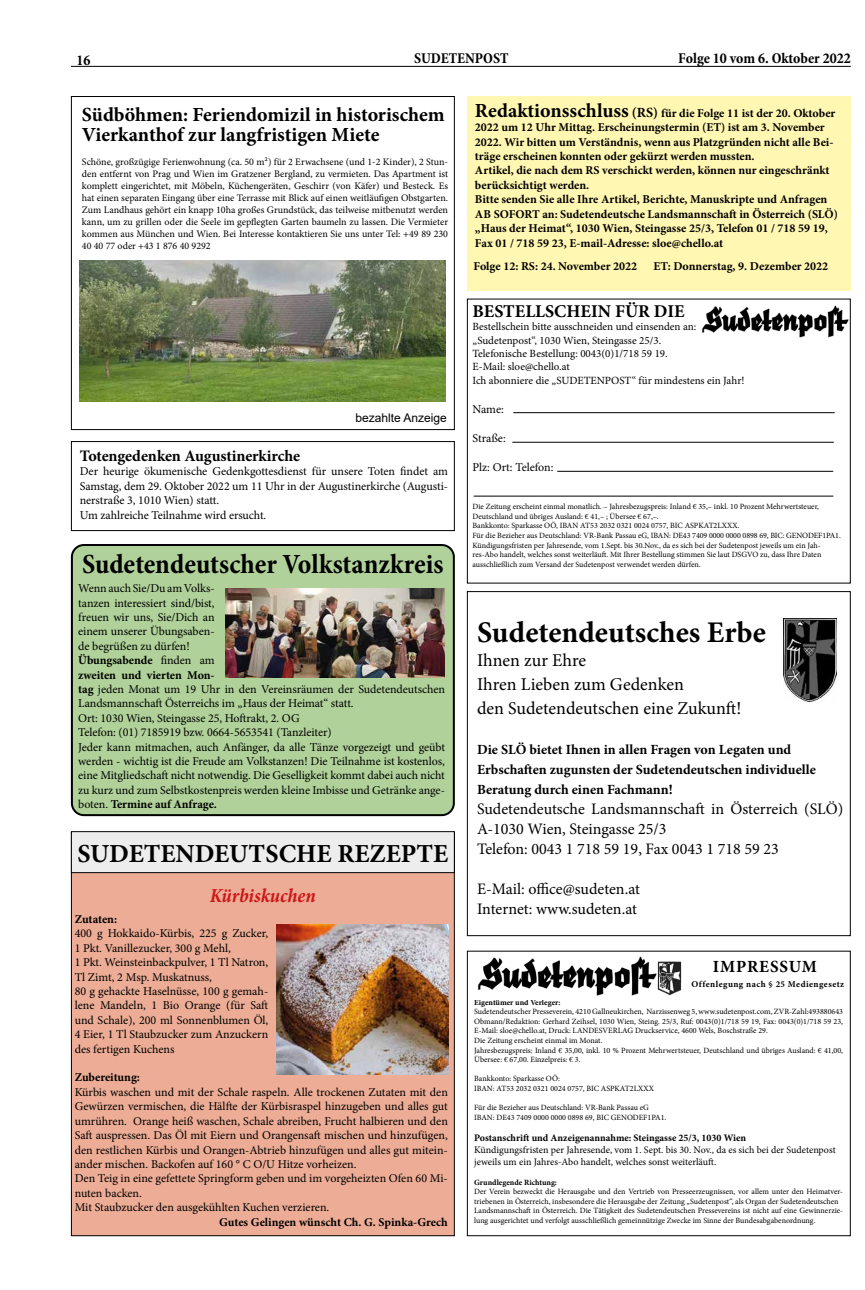
<style>
.page{position:relative;width:865px;height:1290px;background:#fff}
.page>*{position:absolute;margin:0;border:0;box-sizing:border-box;transform-origin:0 0}
.t1{font:700 30px "Minion Pro";color:#000}
.t2{font:700 condensed 28px "Minion Pro";color:#000}
.t3{font:700 26px "Minion Pro";color:#000}
.t4{font:700 20px/20px "Minion Pro";color:#000}
.t5{font:italic 700 condensed 20px "Minion Pro";letter-spacing:-.005em;color:#cd1719}
.t6{font:18px/24px "Minion Pro";color:#000}
.t7{font:700 18px "Minion Pro";color:#000}
.t8{font:700 17px "Minion Pro";letter-spacing:.05em;color:#000}
.t9{font:16px/20px "Minion Pro";color:#000}
.t10{font:700 16px "Minion Pro";letter-spacing:-.005em;color:#000}
.t11{font:700 condensed 15px "Minion Pro";color:#000}
.t12{font:700 14px/20px "Minion Pro";color:#000}
.t13{font:12px/14.4px "Minion Pro";letter-spacing:-.005em;color:#000}
.t14{font:700 12px/14.4px "Minion Pro";color:#000}
.t15{font:12px "Arial";color:#000}
.t16{font:11px/13.2px "Minion Pro";color:#000}
.t17{font:10px/12px "Minion Pro";color:#000}
.t18{font:700 10px "Minion Pro";color:#000}
.t19{font:700 9px "Minion Pro";letter-spacing:.05em;color:#000}
.t20{font:8px/9.6px "Minion Pro";color:#000}
.t21{font:700 8px "Minion Pro";color:#000}
.s1{font-size:20px}
.s2{font-size:14px}
.s3{font-weight:700}
</style>
<div class="page">
<hr style="left:71px;top:66px;width:779px;height:1px;background:#000">
<div style="left:71px;top:441px;width:384px;height:90px;border:1px solid #000"></div>
<div style="left:467px;top:96px;width:383px;height:195px;background:#fff7b2"></div>
<div style="left:71px;top:832px;width:383px;height:403px;background:#ecac95"></div>
<div style="left:71px;top:831px;width:383px;height:41px;background:#ededed"></div>
<div style="left:71px;top:831px;width:384px;height:42px;border:1px solid #000"></div>
<div style="left:467px;top:950px;width:383px;height:286px;border:1px solid #000"></div>
<img style="left:477px;top:956px;width:204px;height:40px">
<div style="left:467px;top:591px;width:383px;height:345px;border:1px solid #000"></div>
<img style="left:783px;top:618px;width:54px;height:83px">
<div style="left:71px;top:96px;width:384px;height:334px;border:1px solid #000"></div>
<hr style="left:513px;top:412px;width:321px;height:1px;background:#000">
<hr style="left:512px;top:442px;width:321px;height:1px;background:#000">
<hr style="left:557px;top:471px;width:276px;height:1px;background:#000">
<hr style="left:473px;top:496px;width:360px;height:1px;background:#000">
<img style="left:702px;top:305px;width:146px;height:33px">
<div style="left:72px;top:545px;width:382px;height:270px;background:#b0d199;border-radius:12px"></div>
<div style="left:71px;top:544px;width:384px;height:272px;border:2px solid #000;border-radius:12px"></div>
<img style="left:226px;top:588px;width:219px;height:90px">
<img style="left:277px;top:924px;width:171px;height:151px">
<img style="left:80px;top:261px;width:366px;height:140px">
<p class="t11" style="left:77px;top:50px;width:15px">16</p>
<p class="t11" style="left:414px;top:48px;width:96px">SUDETENPOST</p>
<p class="t11" style="left:678px;top:47px;width:174px">Folge 10 vom 6. Oktober 2022</p>
<p class="t14" style="left:475px;top:106px;width:364px"><span class="s1">Redaktionsschluss</span> <span class="s2">(RS)</span> für die Folge 11 ist der 20. Oktober 2022 um 12 Uhr Mittag. Erscheinungstermin (ET) ist am 3. November 2022. Wir bitten um Verständnis, wenn aus Platzgründen nicht alle Bei&shy;träge erscheinen konnten oder gekürzt werden mussten.<br>Artikel, die nach dem RS verschickt werden, können nur eingeschränkt berücksichtigt werden.<br>Bitte senden Sie alle Ihre Artikel, Berichte, Manuskripte und Anfragen AB SOFORT an: Sudetendeutsche Landsmannschaft in Österreich (SLÖ) „Haus der Heimat“, 1030 Wien, Steingasse 25/3, Telefon 01 / 718 59 19, Fax 01 / 718 59 23, E-mail-Adresse: sloe@chello.at</p>
<p class="t14" style="left:473px;top:258px;width:165px">Folge 12: RS: 24. November 2022</p>
<p class="t14" style="left:653px;top:258px;width:176px">ET: Donnerstag, 9. Dezember 2022</p>
<h3 class="t4" style="left:82px;top:104px;width:364px">Südböhmen: Feriendomizil in historischem<br>Vierkanthof zur langfristigen Miete</h3>
<p class="t17" style="left:82px;top:156px;width:368px;text-align:justify">Schöne, großzügige Ferienwohnung (ca. 50 m²) für 2 Erwachsene (und 1-2 Kinder), 2 Stun&shy;den entfernt von Prag und Wien im Gratzener Bergland, zu vermieten. Das Apartment ist komplett eingerichtet, mit Möbeln, Küchengeräten, Geschirr (von Käfer) und Besteck. Es hat einen separaten Eingang über eine Terrasse mit Blick auf einen weitläufigen Obstgarten.<br>Zum Landhaus gehört ein knapp 10ha großes Grundstück, das teilweise mitbenutzt werden kann, um zu grillen oder die Seele im gepflegten Garten baumeln zu lassen. Die Vermieter kommen aus München und Wien. Bei Interesse kontaktieren Sie uns unter Tel: +49 89 230<br>40 40 77 oder +43 1 876 40 9292</p>
<p class="t15" style="left:355px;top:410px;width:93px">bezahlte Anzeige</p>
<h3 class="t10" style="left:80px;top:445px;width:222px">Totengedenken Augustinerkirche</h3>
<p class="t13" style="left:80px;top:464px;width:370px">Der heurige ökumenische Gedenkgottesdienst für unsere Toten findet am Samstag, dem 29. Oktober 2022 um 11 Uhr in der Augustinerkirche (Augusti&shy;nerstraße 3, 1010 Wien) statt.<br>Um zahlreiche Teilnahme wird ersucht.</p>
<h2 class="t2" style="left:82px;top:545px;width:363px">Sudetendeutscher Volkstanzkreis</h2>
<p class="t13" style="left:78px;top:581px;width:368px">Wenn auch Sie/Du am Volks-<br>tanzen interessiert sind/bist,<br>freuen wir uns, Sie/Dich an<br>einem unserer Übungsaben-<br>de begrüßen zu dürfen!<br><span class="s3">Übungsabende</span> finden am<br><span class="s3">zweiten und vierten Mon-<br>tag</span> jeden Monat um 19 Uhr in den Vereinsräumen der Sudetendeutschen Landsmannschaft Österreichs im „Haus der Heimat“ statt.<br>Ort: 1030 Wien, Steingasse 25, Hoftrakt, 2. OG<br>Telefon: (01) 7185919 bzw. 0664-5653541 (Tanzleiter)<br>Jeder kann mitmachen, auch Anfänger, da alle Tänze vorgezeigt und geübt werden - wichtig ist die Freude am Volkstanzen! Die Teilnahme ist kostenlos, eine Mitgliedschaft nicht notwendig. Die Geselligkeit kommt dabei auch nicht zu kurz und zum Selbstkostenpreis werden kleine Imbisse und Getränke ange&shy;boten. <span class="s3">Termine auf Anfrage.</span></p>
<h3 class="t3" style="left:78px;top:835px;width:372px">SUDETENDEUTSCHE REZEPTE</h3>
<h3 class="t5" style="left:210px;top:882px;width:108px">Kürbiskuchen</h3>
<p class="t14" style="left:75px;top:912px;width:44px">Zutaten:</p>
<p class="t13" style="left:75px;top:926px;width:195px">400 g Hokkaido-Kürbis, 225 g Zucker, 1 Pkt. Vanillezucker, 300 g Mehl,<br>1 Pkt. Weinsteinbackpulver, 1 Tl Natron, Tl Zimt, 2 Msp. Muskatnuss,<br>80 g gehackte Haselnüsse, 100 g gemah&shy;lene Mandeln, 1 Bio Orange (für Saft und Schale), 200 ml Sonnenblumen Öl, 4 Eier, 1 Tl Staubzucker zum Anzuckern des fertigen Kuchens</p>
<p class="t14" style="left:75px;top:1070px;width:67px">Zubereitung:</p>
<p class="t13" style="left:75px;top:1085px;width:375px">Kürbis waschen und mit der Schale raspeln. Alle trockenen Zutaten mit den Gewürzen vermischen, die Hälfte der Kürbisraspel hinzugeben und alles gut umrühren. Orange heiß waschen, Schale abreiben, Frucht halbieren und den Saft auspressen. Das Öl mit Eiern und Orangensaft mischen und hinzufügen, den restlichen Kürbis und Orangen-Abtrieb hinzufügen und alles gut mitein&shy;ander mischen. Backofen auf 160 ° C O/U Hitze vorheizen.<br>Den Teig in eine gefettete Springform geben und im vorgeheizten Ofen 60 Mi&shy;nuten backen.<br>Mit Staubzucker den ausgekühlten Kuchen verzieren.</p>
<p class="t14" style="left:219px;top:1214px;width:230px">Gutes Gelingen wünscht Ch. G. Spinka-Grech</p>
<h3 class="t7" style="left:472px;top:299px;width:214px">BESTELLSCHEIN FÜR DIE</h3>
<p class="t16" style="left:472px;top:320px;width:225px">Bestellschein bitte ausschneiden und einsenden an: „Sudetenpost“, 1030 Wien, Steingasse 25/3.<br>Telefonische Bestellung: 0043(0)1/718 59 19.<br>E-Mail: sloe@chello.at</p>
<p class="t16" style="left:472px;top:374px;width:273px">Ich abonniere die „SUDETENPOST“ für mindestens ein Jahr!</p>
<p class="t13" style="left:472px;top:402px;width:33px">Name:</p>
<p class="t13" style="left:472px;top:431px;width:35px">Straße:</p>
<p class="t13" style="left:472px;top:460px;width:83px">Plz: Ort: Telefon:</p>
<p class="t20" style="left:472px;top:502px;width:370px">Die Zeitung erscheint einmal monatlich. – Jahresbezugspreis: Inland € 35,– inkl. 10 Prozent Mehrwertsteuer, Deutschland und übriges Ausland: € 41,– ; Übersee € 67,–.<br>Bankkonto: Sparkasse OÖ, IBAN AT53 2032 0321 0024 0757, BIC ASPKAT2LXXX.<br>Für die Bezieher aus Deutschland: VR-Bank Passau eG, IBAN: DE43 7409 0000 0000 0898 69, BIC: GENODEF1PA1.<br>Kündigungsfristen per Jahresende, vom 1.Sept. bis 30.Nov., da es sich bei der Sudetenpost jeweils um ein Jah&shy;res-Abo handelt, welches sonst weiterläuft. Mit Ihrer Bestellung stimmen Sie laut DSGVO zu, dass Ihre Daten ausschließlich zum Versand der Sudetenpost verwendet werden dürfen.</p>
<h1 class="t1" style="left:477px;top:611px;width:290px">Sudetendeutsches Erbe</h1>
<h3 class="t6" style="left:477px;top:648px;width:266px">Ihnen zur Ehre<br>Ihren Lieben zum Gedenken<br>den Sudetendeutschen eine Zukunft!</h3>
<p class="t12" style="left:477px;top:739px;width:340px">Die SLÖ bietet Ihnen in allen Fragen von Legaten und<br>Erbschaften zugunsten der Sudetendeutschen individuelle<br>Beratung durch einen Fachmann!</p>
<h3 class="t9" style="left:477px;top:799px;width:367px">Sudetendeutsche Landsmannschaft in Österreich (SLÖ)<br>A-1030 Wien, Steingasse 25/3<br>Telefon: 0043 1 718 59 19, Fax 0043 1 718 59 23</h3>
<h3 class="t9" style="left:477px;top:879px;width:164px">E-Mail: office@sudeten.at<br>Internet: www.sudeten.at</h3>
<h3 class="t8" style="left:713px;top:954px;width:105px">IMPRESSUM</h3>
<p class="t19" style="left:691px;top:978px;width:154px">Offenlegung nach § 25 Mediengesetz</p>
<p class="t21" style="left:474px;top:996px;width:88px">Eigentümer und Verleger:</p>
<p class="t20" style="left:474px;top:1007px;width:370px">Sudetendeutscher Presseverein, 4210 Gallneukirchen, Narzissenweg 5, www.sudetenpost.com, ZVR-Zahl:493880643<br>Obmann/Redaktion: Gerhard Zeihsel, 1030 Wien, Steing. 25/3, Ruf: 0043(0)1/718 59 19, Fax: 0043(0)1/718 59 23, E-Mail: sloe@chello.at, Druck: LANDESVERLAG Druckservice, 4600 Wels, Boschstraße 29.<br>Die Zeitung erscheint einmal im Monat.<br>Jahresbezugspreis: Inland € 35,00, inkl. 10 % Prozent Mehrwertsteuer, Deutschland und übriges Ausland: € 41,00, Übersee: € 67,00. Einzelpreis: € 3.</p>
<p class="t20" style="left:474px;top:1074px;width:181px">Bankkonto: Sparkasse OÖ:<br>IBAN: AT53 2032 0321 0024 0757, BIC ASPKAT2LXXX</p>
<p class="t20" style="left:474px;top:1103px;width:194px">Für die Bezieher aus Deutschland: VR-Bank Passau eG<br>IBAN: DE43 7409 0000 0000 0898 69, BIC GENODEF1PA1.</p>
<p class="t18" style="left:474px;top:1131px;width:273px">Postanschrift und Anzeigenannahme: Steingasse 25/3, 1030 Wien</p>
<p class="t17" style="left:474px;top:1144px;width:363px">Kündigungsfristen per Jahresende, vom 1. Sept. bis 30. Nov., da es sich bei der Sudetenpost jeweils um ein Jahres-Abo handelt, welches sonst weiterläuft.</p>
<p class="t21" style="left:474px;top:1176px;width:84px">Grundlegende Richtung:</p>
<p class="t20" style="left:474px;top:1187px;width:370px">Der Verein bezweckt die Herausgabe und den Vertrieb von Presseerzeugnissen, vor allem unter den Heimatver&shy;triebenen in Österreich, insbesondere die Herausgabe der Zeitung „Sudetenpost“, als Organ der Sudetendeutschen Landsmannschaft in Österreich. Die Tätigkeit des Sudetendeutschen Pressevereins ist nicht auf eine Gewinnerzie&shy;lung ausgerichtet und verfolgt ausschließlich gemeinnützige Zwecke im Sinne der Bundesabgabenordnung.</p>
</div>
